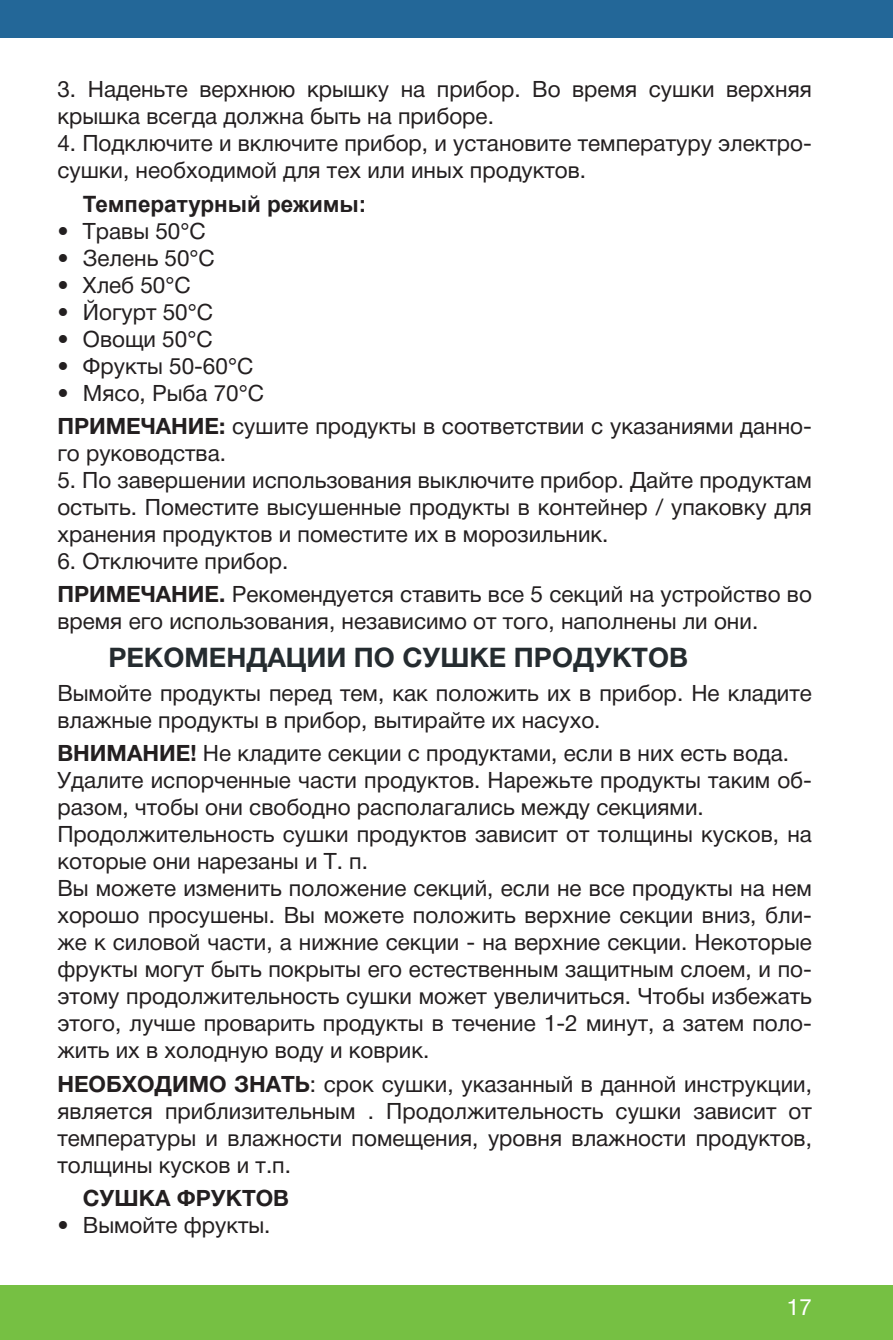
<style>
.page{position:relative;width:893px;height:1340px;background:#fff}
.page>*{position:absolute;margin:0;border:0;box-sizing:border-box;transform-origin:0 0}
.t1{font:700 27px "Helvetica Neue Cyr";color:#252c30}
.t2{font:22.5px/27px "Helvetica Neue Cyr";color:#231f20}
.t3{font:700 22.5px "Arial";color:#231f20}
.t4{font:700 22.5px "Helvetica Neue Cyr";color:#231f20}
.t5{font:22.5px "Helvetica Neue Cyr";color:#fff}
.s1{font-weight:700}
</style>
<div class="page">
<div style="left:0;top:0;width:893px;height:37px;background:#236798"></div>
<div style="left:0;top:1285px;width:893px;height:54px;background:#76c043"></div>
<p class="t2" style="left:57px;top:76px;width:756px">3. Наденьте верхнюю крышку на прибор. Во время сушки верхняя крышка всегда должна быть на приборе.</p>
<p class="t2" style="left:57px;top:130px;width:756px">4. Подключите и включите прибор, и установите температуру электро&shy;сушки, необходимой для тех или иных продуктов.</p>
<p class="t3" style="left:83px;top:189px;width:285px">Температурный режимы:</p>
<p class="t2" style="left:57px;top:217px;width:150px">• Травы 50°С</p>
<p class="t2" style="left:57px;top:244px;width:159px">• Зелень 50°С</p>
<p class="t2" style="left:57px;top:271px;width:135px">• Хлеб 50°С</p>
<p class="t2" style="left:57px;top:298px;width:157px">• Йогурт 50°С</p>
<p class="t2" style="left:57px;top:325px;width:157px">• Овощи 50°С</p>
<p class="t2" style="left:57px;top:352px;width:197px">• Фрукты 50-60°С</p>
<p class="t2" style="left:57px;top:376px;width:756px;line-height:33.3px">• Мясо, Рыба 70°С<br><span class="s1">ПРИМЕЧАНИЕ:</span> сушите продукты в соответствии с указаниями данно-</p>
<p class="t2" style="left:57px;top:440px;width:170px">го руководства.</p>
<p class="t2" style="left:57px;top:467px;width:756px;text-align:justify">5. По завершении использования выключите прибор. Дайте продуктам остыть. Поместите высушенные продукты в контейнер / упаковку для хранения продуктов и поместите их в морозильник.</p>
<p class="t2" style="left:57px;top:544px;width:756px;line-height:33.3px">6. Отключите прибор.<br><span class="s1">ПРИМЕЧАНИЕ.</span> Рекомендуется ставить все 5 секций на устройство во</p>
<p class="t2" style="left:57px;top:608px;width:702px">время его использования, независимо от того, наполнены ли они.</p>
<p class="t1" style="left:108px;top:643px;width:581px">РЕКОМЕНДАЦИИ ПО СУШКЕ ПРОДУКТОВ</p>
<p class="t2" style="left:57px;top:679px;width:756px">Вымойте продукты перед тем, как положить их в прибор. Не кладите влажные продукты в прибор, вытирайте их насухо.</p>
<p class="t2" style="left:57px;top:740px;width:756px"><span class="s1">ВНИМАНИЕ!</span> Не кладите секции с продуктами, если в них есть вода.<br>Удалите испорченные части продуктов. Нарежьте продукты таким об&shy;разом, чтобы они свободно располагались между секциями.<br>Продолжительность сушки продуктов зависит от толщины кусков, на которые они нарезаны и Т. п.<br>Вы можете изменить положение секций, если не все продукты на нем хорошо просушены. Вы можете положить верхние секции вниз, бли&shy;же к силовой части, а нижние секции - на верхние секции. Некоторые фрукты могут быть покрыты его естественным защитным слоем, и по&shy;этому продолжительность сушки может увеличиться. Чтобы избежать этого, лучше проварить продукты в течение 1-2 минут, а затем поло&shy;жить их в холодную воду и коврик.</p>
<p class="t2" style="left:57px;top:1070px;width:756px;text-align:justify"><span class="s1">НЕОБХОДИМО ЗНАТЬ</span>: срок сушки, указанный в данной инструкции, является приблизительным . Продолжительность сушки зависит от температуры и влажности помещения, уровня влажности продуктов, толщины кусков и т.п.</p>
<p class="t4" style="left:83px;top:1185px;width:208px">СУШКА ФРУКТОВ</p>
<p class="t2" style="left:57px;top:1211px;width:215px">• Вымойте фрукты.</p>
<p class="t5" style="left:787px;top:1294px;width:27px">17</p>
</div>
